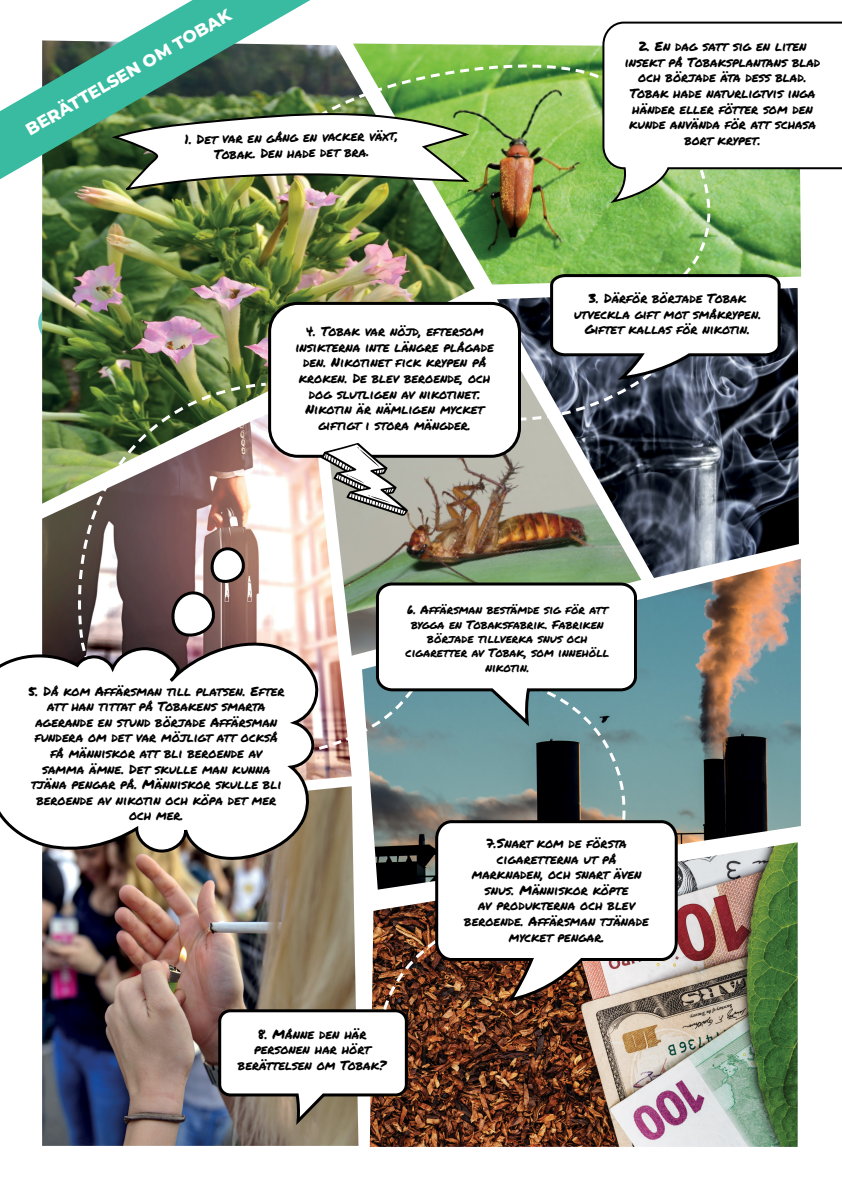
<style>
.page{position:relative;width:842px;height:1191px;background:#fff}
.page>*{position:absolute;margin:0;border:0;box-sizing:border-box;transform-origin:0 0}
.t1{font:800 17px "Montserrat";color:#fff}
.juliste-teksti{font:13px/15.6px "Permanent Marker";color:#000;text-align:center}
.juliste-teksti-2{font:12px/14.4px "Permanent Marker";color:#000;text-align:center}
</style>
<div class="page">
<svg style="left:38px;top:311px;width:4px;height:24px"></svg>
<img style="left:42px;top:44px;width:305px;height:349px">
<img style="left:353px;top:43px;width:448px;height:234px">
<img style="left:373px;top:559px;width:428px;height:283px">
<img style="left:42px;top:822px;width:316px;height:323px">
<img style="left:370px;top:842px;width:428px;height:304px">
<img style="left:42px;top:414px;width:279px;height:224px">
<img style="left:321px;top:458px;width:320px;height:197px">
<img style="left:497px;top:288px;width:302px;height:290px">
<img style="left:217px;top:901px;width:307px;height:228px">
<img style="left:77px;top:381px;width:192px;height:257px">
<svg style="left:265px;top:581px;width:373px;height:241px"></svg>
<svg style="left:0;top:638px;width:321px;height:225px"></svg>
<svg style="left:205px;top:548px;width:40px;height:36px"></svg>
<svg style="left:164px;top:592px;width:52px;height:47px"></svg>
<svg style="left:434px;top:818px;width:245px;height:186px"></svg>
<div style="left:270px;top:303px;width:249px;height:153px;background:#fff;border-radius:28px"></div>
<svg style="left:601px;top:21px;width:241px;height:184px"></svg>
<svg style="left:321px;top:443px;width:87px;height:73px"></svg>
<svg style="left:0;top:0;width:310px;height:179px;fill:#38bba0"></svg>
<img style="left:112px;top:64px;width:670px;height:358px">
<p class="t1" style="left:21px;top:120px;width:236px;rotate:-30deg">BERÄTTELSEN OM TOBAK</p>
<p class="juliste-teksti" style="left:185px;top:131px;width:215px;rotate:-1deg">1. Det var en gång en vacker växt,<br>Tobak. Den hade det bra.</p>
<p class="juliste-teksti" style="left:625px;top:38px;width:197px">2. En dag satt sig en liten insekt på Tobaksplantans blad och började äta dess blad.</p>
<p class="juliste-teksti" style="left:629px;top:85px;width:189px">Tobak hade naturligtvis inga händer eller fötter som den kunde använda för att schasa bort krypet.</p>
<p class="juliste-teksti" style="left:574px;top:290px;width:189px">3. Därför började Tobak utveckla gift mot småkrypen.</p>
<p class="juliste-teksti" style="left:306px;top:323px;width:179px">4. Tobak var nöjd, eftersom</p>
<p class="juliste-teksti" style="left:585px;top:321px;width:167px">Giftet kallas för nikotin.</p>
<p class="juliste-teksti" style="left:295px;top:339px;width:200px">insikterna inte längre plågade den. Nikotinet fick krypen på kroken. De blev beroende, och dog slutligen av nikotinet.<br>Nikotin är nämligen mycket giftigt i stora mängder.</p>
<p class="juliste-teksti" style="left:28px;top:682px;width:258px">5. Då kom Affärsman till platsen. Efter att han tittat på Tobakens smarta agerande en stund började Affärsman fundera om det var möjligt att också få människor att bli beroende av samma ämne. Det skulle man kunna tjäna pengar på. Människor skulle bli beroende av nikotin och köpa det mer och mer.</p>
<p class="juliste-teksti-2" style="left:406px;top:602px;width:205px">6. Affärsman bestämde sig för att bygga en Tobaksfabrik. Fabriken började tillverka snus och cigaretter av Tobak, som innehöll nikotin.</p>
<p class="juliste-teksti" style="left:464px;top:835px;width:186px">7.Snart kom de första cigaretterna ut på marknaden, och snart även snus. Människor köpte<br>av produkterna och blev beroende. Affärsman tjänade mycket pengar.</p>
<p class="juliste-teksti" style="left:238px;top:1025px;width:150px">8. Månne den här personen har hört berättelsen om Tobak?</p>
</div>
